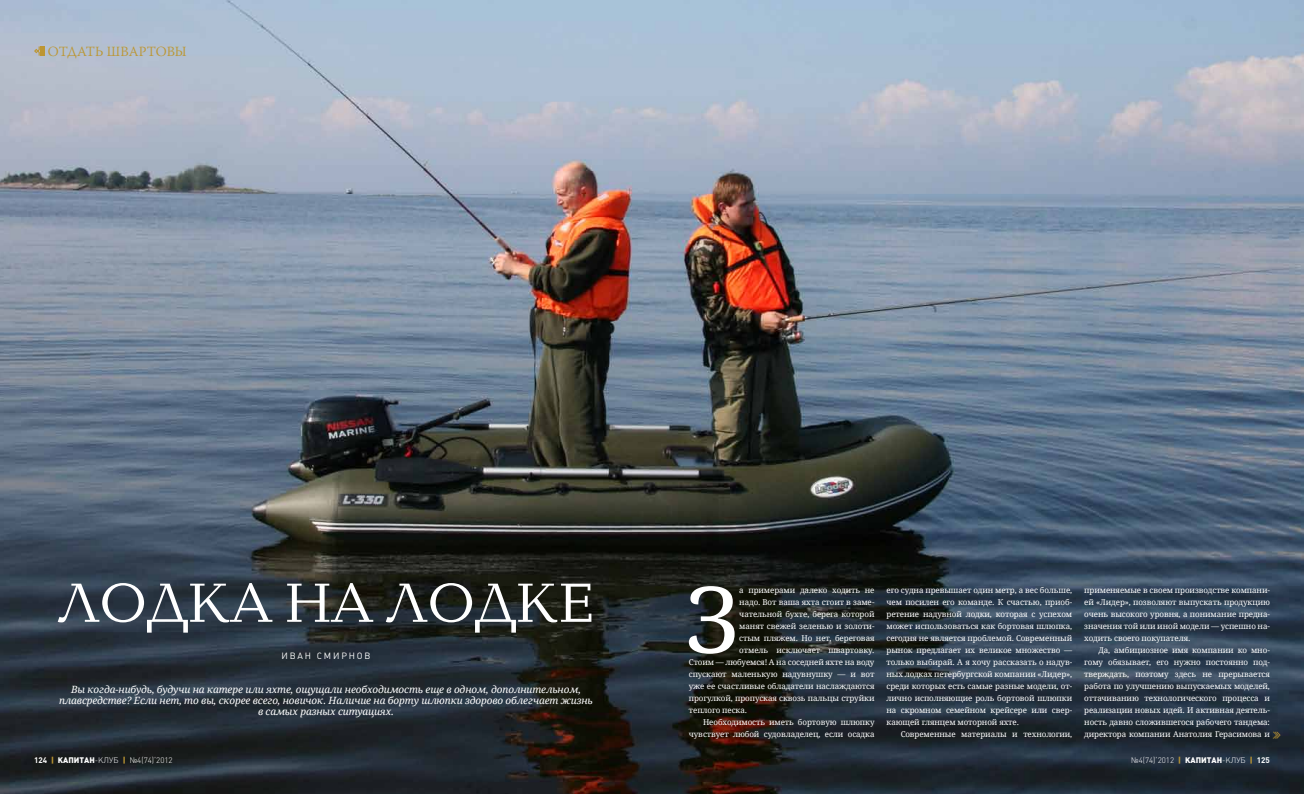
<style>
.page{position:relative;width:1304px;height:794px;background:#fff}
.page>*{position:absolute;margin:0;border:0;box-sizing:border-box;transform-origin:0 0}
.t1{font:92px "Droid Serif";color:#fff}
.t2{font:57px "Baltica C";color:#fff}
.t3{font:300 14px "Warnock Pro";color:#bc9632}
.t4{font:italic 10px/11px "Droid Serif";letter-spacing:-.01em;color:#fff;text-align:center}
.t5{font:9px "Plumb";letter-spacing:.2em;color:#fff}
.t6{font:8px/12px "Droid Serif";letter-spacing:-.01em;color:#fff;text-align:justify}
.t7{font:300 8px "Plumb";color:#fff}
.s1{font-weight:700}
.s2{font-weight:900;color:#bc9632}
.s3{font-family:"Plumb Soft";font-weight:900}
.s4{font-weight:900}
</style>
<div class="page">
<img style="left:0;top:0;width:1304px;height:794px">
<svg style="left:34px;top:46px;width:11px;height:10px"></svg>
<svg style="left:1273px;top:732px;width:8px;height:6px"></svg>
<h3 class="t3" style="left:48px;top:43px;width:140px">ОТДАТЬ ШВАРТОВЫ</h3>
<h2 class="t2" style="left:57px;top:573px;width:539px">ЛОДКА НА ЛОДКЕ</h2>
<p class="t5" style="left:281px;top:651px;width:91px">ИВАН СМИРНОВ</p>
<p class="t4" style="left:59px;top:684px;width:535px">Вы когда-нибудь, будучи на катере или яхте, ощущали необходимость еще в одном, дополнительном, плавсредстве? Если нет, то вы, скорее всего, новичок. Наличие на борту шлюпки здорово облегчает жизнь в самых разных ситуациях.</p>
<h1 class="t1" style="left:685px;top:562px;width:57px">З</h1>
<p class="t6" style="left:739px;top:584px;width:137px">а примерами далеко ходить не</p>
<p class="t6" style="left:739px;top:596px;width:137px">надо. Вот ваша яхта стоит в заме-</p>
<p class="t6" style="left:739px;top:608px;width:137px">чательной бухте, берега которой</p>
<p class="t6" style="left:739px;top:620px;width:137px">манят свежей зеленью и золоти-</p>
<p class="t6" style="left:739px;top:632px;width:137px">стым пляжем. Но нет, береговая</p>
<p class="t6" style="left:739px;top:644px;width:137px">отмель исключает швартовку.</p>
<p class="t6" style="left:689px;top:656px;width:187px">Стоим — любуемся! А на соседней яхте на воду</p>
<p class="t6" style="left:689px;top:668px;width:187px">спускают маленькую надувнушку — и вот</p>
<p class="t6" style="left:689px;top:680px;width:187px">уже ее счастливые обладатели наслаждаются</p>
<p class="t6" style="left:689px;top:692px;width:187px">прогулкой, пропуская сквозь пальцы струйки</p>
<p class="t6" style="left:689px;top:704px;width:60px">теплого песка.</p>
<p class="t6" style="left:703px;top:716px;width:173px">Необходимость иметь бортовую шлюпку</p>
<p class="t6" style="left:689px;top:728px;width:187px">чувствует любой судовладелец, если осадка</p>
<p class="t6" style="left:887px;top:584px;width:187px">его судна превышает один метр, а вес больше, чем посилен его команде. К счастью, приоб&shy;ретение надувной лодки, которая с успехом может использоваться как бортовая шлюпка, сегодня не является проблемой. Современный рынок предлагает их великое множество — только выбирай. А я хочу рассказать о надув&shy;ных лодках петербургской компании «Лидер», среди которых есть самые разные модели, от&shy;лично исполняющие роль бортовой шлюпки на скромном семейном крейсере или свер&shy;кающей глянцем моторной яхте.</p>
<p class="t6" style="left:901px;top:728px;width:173px">Современные материалы и технологии,</p>
<p class="t6" style="left:1084px;top:584px;width:187px">применяемые в своем производстве компани&shy;ей «Лидер», позволяют выпускать продукцию очень высокого уровня, а понимание предна&shy;значения той или иной модели — успешно на&shy;ходить своего покупателя.</p>
<p class="t6" style="left:1084px;top:644px;width:187px;text-indent:14px">Да, амбициозное имя компании ко мно&shy;гому обязывает, его нужно постоянно под&shy;тверждать, поэтому здесь не прерывается работа по улучшению выпускаемых моделей, оттачиванию технологического процесса и реализации новых идей. И активная деятель&shy;ность давно сложившегося рабочего тандема: директора компании Анатолия Герасимова и</p>
<p class="t7" style="left:34px;top:756px;width:140px"><span class="s1">124</span> <span class="s2">|</span> <span class="s3">КАПИТАН</span>-КЛУБ <span class="s2">|</span> №4(74)’2012</p>
<p class="t7" style="left:1131px;top:756px;width:140px">№4(74)’2012 <span class="s2">|</span> <span class="s4">КАПИТАН</span>-КЛУБ <span class="s2">|</span> <span class="s1">125</span></p>
</div>
